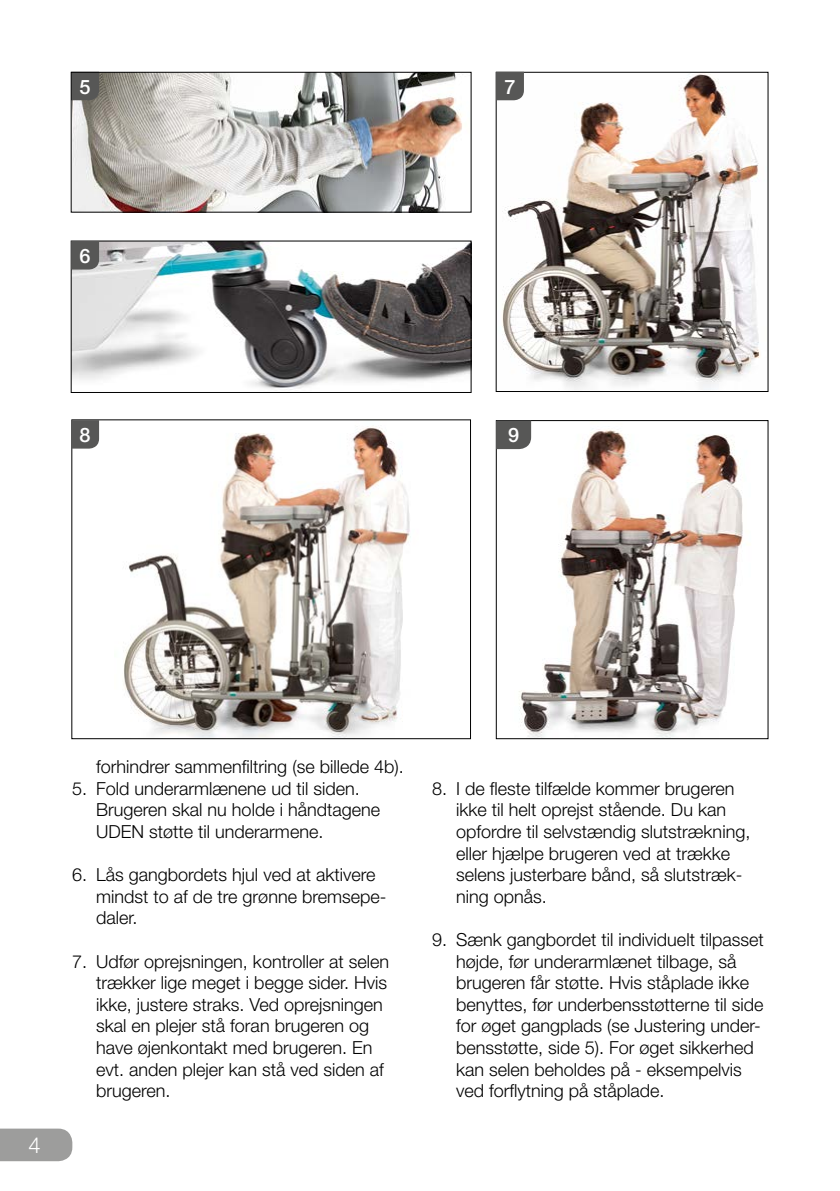
<style>
.page{position:relative;width:840px;height:1191px;background:#fff}
.page>*{position:absolute;margin:0;border:0;box-sizing:border-box;transform-origin:0 0}
.t1{font:300 22px "Helvetica Neue";color:#fff}
.t2{font:500 19.8px "Helvetica Neue";color:#fff}
.t3{font:300 18px/21.6px "Helvetica Neue";color:#000}
</style>
<div class="page">
<div style="left:0;top:1128px;width:72px;height:33px;background:#9d9d9c"></div>
<img style="left:73px;top:243px;width:396px;height:147px">
<div style="left:71px;top:241px;width:400px;height:152px;border:1px solid #000"></div>
<img style="left:123px;top:427px;width:288px;height:310px">
<img style="left:497px;top:422px;width:246px;height:315px">
<div style="left:495px;top:420px;width:272px;height:319px;border:1px solid #000"></div>
<img style="left:497px;top:74px;width:263px;height:316px">
<div style="left:495px;top:72px;width:272px;height:320px;border:1px solid #000"></div>
<img style="left:73px;top:74px;width:390px;height:136px">
<svg style="left:73px;top:74px;width:26px;height:26px"></svg>
<svg style="left:495px;top:72px;width:28px;height:28px"></svg>
<svg style="left:71px;top:420px;width:28px;height:28px"></svg>
<svg style="left:495px;top:420px;width:36px;height:29px"></svg>
<svg style="left:71px;top:241px;width:28px;height:28px"></svg>
<div style="left:71px;top:72px;width:400px;height:140px;border:1px solid #000"></div>
<p class="t2" style="left:80px;top:75px;width:13px">5</p>
<p class="t2" style="left:504px;top:75px;width:13px">7</p>
<p class="t2" style="left:80px;top:244px;width:13px">6</p>
<p class="t2" style="left:80px;top:423px;width:13px">8</p>
<p class="t2" style="left:507px;top:423px;width:13px">9</p>
<p class="t1" style="left:28px;top:1131px;width:14px">4</p>
<p class="t3" style="left:96px;top:755px;width:309px">forhindrer sammenfiltring (se billede 4b).</p>
<p class="t3" style="left:96px;top:777px;width:285px;text-indent:-24px">5. Fold underarmlænene ud til siden.<br>Brugeren skal nu holde i håndtagene<br>UDEN støtte til underarmene.</p>
<p class="t3" style="left:96px;top:863px;width:292px;text-indent:-24px">6. Lås gangbordets hjul ved at aktivere mindst to af de tre grønne bremsepe&shy;daler.</p>
<p class="t3" style="left:96px;top:950px;width:294px;text-indent:-24px">7. Udfør oprejsningen, kontroller at selen trækker lige meget i begge sider. Hvis ikke, justere straks. Ved oprejsningen skal en plejer stå foran brugeren og have øjenkontakt med brugeren. En evt. anden plejer kan stå ved siden af brugeren.</p>
<p class="t3" style="left:456px;top:777px;width:295px;text-indent:-24px">8. I de fleste tilfælde kommer brugeren ikke til helt oprejst stående. Du kan opfordre til selvstændig slutstrækning, eller hjælpe brugeren ved at trække selens justerbare bånd, så slutstræk&shy;ning opnås.</p>
<p class="t3" style="left:456px;top:928px;width:309px;text-indent:-24px">9. Sænk gangbordet til individuelt tilpasset højde, før underarmlænet tilbage, så brugeren får støtte. Hvis ståplade ikke benyttes, før underbensstøtterne til side for øget gangplads (se Justering under&shy;bensstøtte, side 5). For øget sikkerhed kan selen beholdes på - eksempelvis ved forflytning på ståplade.</p>
</div>
